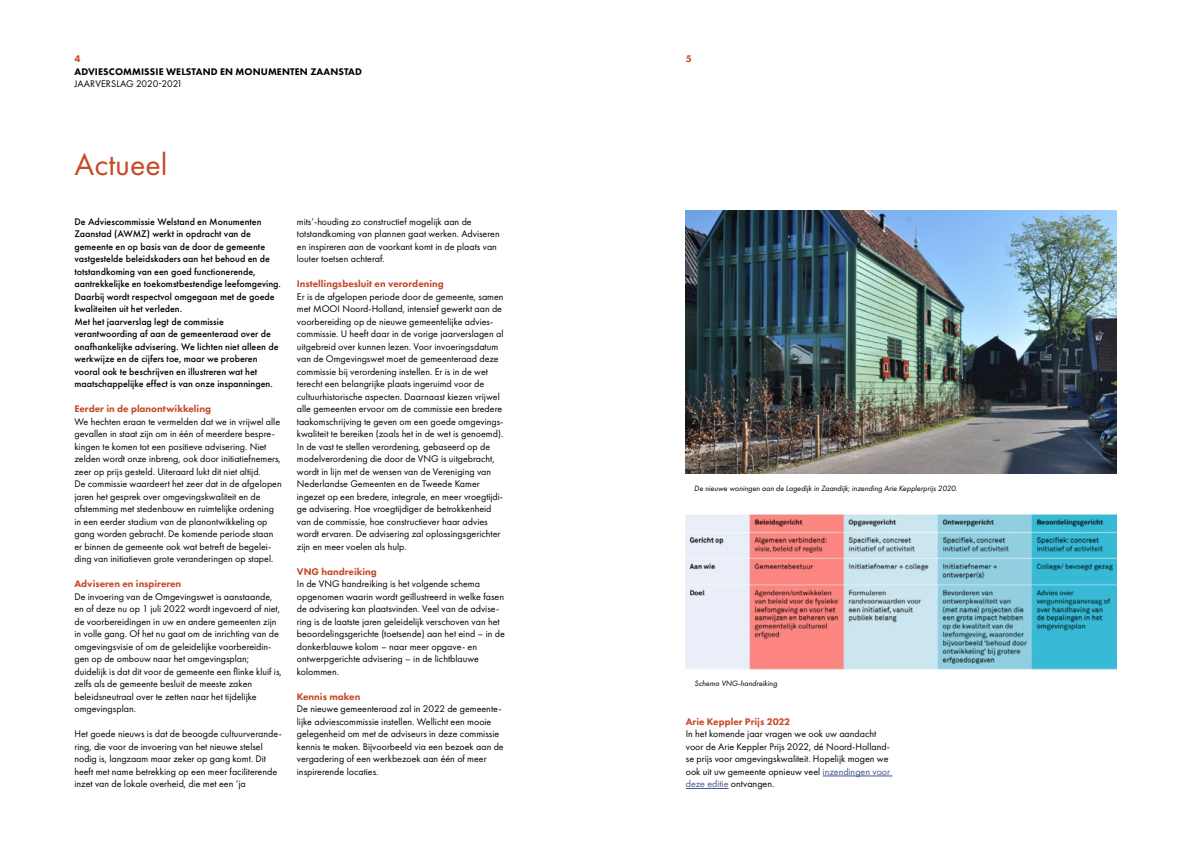
<style>
.page{position:relative;width:1191px;height:842px;background:#fff}
.page>*{position:absolute;margin:0;border:0;box-sizing:border-box;transform-origin:0 0}
.Hoofdstuk_jaarversla{font:32px "Futura PT";color:#c64927}
.MooiNH_Platte_tekst{font:10px/12.5px "Futura PT";color:#000}
.Subkop_zwart{font:500 10px/12.5px "Futura PT";color:#000}
.MooiNH_Tussenkop{font:800 10px "Futura PT";color:#c64927}
.t1{font:800 10px "Futura PT";letter-spacing:.01em;color:#000}
.Bijschrift{font:italic 8px "Futura PT";color:#000}
.s1{color:#465792}
</style>
<div class="page">
<hr style="left:822px;top:776px;width:70px;height:1px;background:#465792">
<hr style="left:686px;top:788px;width:42px;height:1px;background:#465792">
<img style="left:686px;top:514px;width:430px;height:155px">
<img style="left:686px;top:210px;width:430px;height:264px">
<p class="MooiNH_Tussenkop" style="left:74px;top:53px;width:7px">4</p>
<p class="MooiNH_Tussenkop" style="left:686px;top:53px;width:7px">5</p>
<p class="t1" style="left:74px;top:65px;width:289px">ADVIESCOMMISSIE WELSTAND EN MONUMENTEN ZAANSTAD</p>
<p class="MooiNH_Platte_tekst" style="left:74px;top:78px;width:110px">JAARVERSLAG 2020-2021</p>
<p class="Hoofdstuk_jaarversla" style="left:74px;top:145px;width:95px">Actueel</p>
<p class="Subkop_zwart" style="left:74px;top:215px;width:208px">De Adviescommissie Welstand en Monumenten Zaanstad (AWMZ) werkt in opdracht van de gemeente en op basis van de door de gemeente vastgestelde beleidskaders aan het behoud en de totstandkoming van een goed functionerende, aantrekkelijke en toekomstbestendige leefomgeving.<br>Daarbij wordt respectvol omgegaan met de goede kwaliteiten uit het verleden.</p>
<p class="Subkop_zwart" style="left:74px;top:315px;width:206px">Met het jaarverslag legt de commissie verantwoording af aan de gemeenteraad over de onafhankelijke advisering. We lichten niet alleen de werkwijze en de cijfers toe, maar we proberen vooral ook te beschrijven en illustreren wat het maatschappelijke effect is van onze inspanningen.</p>
<p class="MooiNH_Tussenkop" style="left:74px;top:403px;width:138px">Eerder in de planontwikkeling</p>
<p class="MooiNH_Platte_tekst" style="left:74px;top:415px;width:208px">We hechten eraan te vermelden dat we in vrijwel alle gevallen in staat zijn om in één of meerdere bespre&shy;kingen te komen tot een positieve advisering. Niet zelden wordt onze inbreng, ook door initiatiefnemers, zeer op prijs gesteld. Uiteraard lukt dit niet altijd.</p>
<p class="MooiNH_Platte_tekst" style="left:74px;top:478px;width:209px">De commissie waardeert het zeer dat in de afgelopen jaren het gesprek over omgevingskwaliteit en de afstemming met stedenbouw en ruimtelijke ordening in een eerder stadium van de planontwikkeling op gang worden gebracht. De komende periode staan er binnen de gemeente ook wat betreft de begelei&shy;ding van initiatieven grote veranderingen op stapel.</p>
<p class="MooiNH_Tussenkop" style="left:74px;top:578px;width:108px">Adviseren en inspireren</p>
<p class="MooiNH_Platte_tekst" style="left:74px;top:590px;width:209px">De invoering van de Omgevingswet is aanstaande, en of deze nu op 1 juli 2022 wordt ingevoerd of niet, de voorbereidingen in uw en andere gemeenten zijn in volle gang. Of het nu gaat om de inrichting van de omgevingsvisie of om de geleidelijke voorbereidin&shy;gen op de ombouw naar het omgevingsplan; duidelijk is dat dit voor de gemeente een flinke kluif is, zelfs als de gemeente besluit de meeste zaken beleidsneutraal over te zetten naar het tijdelijke omgevingsplan.</p>
<p class="MooiNH_Platte_tekst" style="left:74px;top:728px;width:209px">Het goede nieuws is dat de beoogde cultuurverande&shy;ring, die voor de invoering van het nieuwe stelsel nodig is, langzaam maar zeker op gang komt. Dit heeft met name betrekking op een meer faciliterende inzet van de lokale overheid, die met een ‘ja</p>
<p class="MooiNH_Platte_tekst" style="left:297px;top:215px;width:204px">mits’-houding zo constructief mogelijk aan de totstandkoming van plannen gaat werken. Adviseren en inspireren aan de voorkant komt in de plaats van louter toetsen achteraf.</p>
<p class="MooiNH_Tussenkop" style="left:297px;top:278px;width:148px">Instellingsbesluit en verordening</p>
<p class="MooiNH_Platte_tekst" style="left:297px;top:290px;width:208px">Er is de afgelopen periode door de gemeente, samen met MOOI Noord-Holland, intensief gewerkt aan de voorbereiding op de nieuwe gemeentelijke advies&shy;commissie. U heeft daar in de vorige jaarverslagen al uitgebreid over kunnen lezen. Voor invoeringsdatum van de Omgevingswet moet de gemeenteraad deze commissie bij verordening instellen. Er is in de wet terecht een belangrijke plaats ingeruimd voor de cultuurhistorische aspecten. Daarnaast kiezen vrijwel alle gemeenten ervoor om de commissie een bredere taakomschrijving te geven om een goede omgevings&shy;kwaliteit te bereiken (zoals het in de wet is genoemd).</p>
<p class="MooiNH_Platte_tekst" style="left:297px;top:440px;width:208px">In de vast te stellen verordening, gebaseerd op de modelverordening die door de VNG is uitgebracht, wordt in lijn met de wensen van de Vereniging van Nederlandse Gemeenten en de Tweede Kamer ingezet op een bredere, integrale, en meer vroegtijdi&shy;ge advisering. Hoe vroegtijdiger de betrokkenheid van de commissie, hoe constructiever haar advies wordt ervaren. De advisering zal oplossingsgerichter zijn en meer voelen als hulp.</p>
<p class="MooiNH_Tussenkop" style="left:297px;top:565px;width:81px">VNG handreiking</p>
<p class="MooiNH_Platte_tekst" style="left:297px;top:578px;width:210px">In de VNG handreiking is het volgende schema opgenomen waarin wordt geïllustreerd in welke fasen de advisering kan plaatsvinden. Veel van de advise&shy;ring is de laatste jaren geleidelijk verschoven van het beoordelingsgerichte (toetsende) aan het eind – in de donkerblauwe kolom – naar meer opgave- en ontwerpgerichte advisering – in de lichtblauwe kolommen.</p>
<p class="MooiNH_Tussenkop" style="left:297px;top:690px;width:65px">Kennis maken</p>
<p class="MooiNH_Platte_tekst" style="left:297px;top:703px;width:208px">De nieuwe gemeenteraad zal in 2022 de gemeente&shy;lijke adviescommissie instellen. Wellicht een mooie gelegenheid om met de adviseurs in deze commissie kennis te maken. Bijvoorbeeld via een bezoek aan de vergadering of een werkbezoek aan één of meer inspirerende locaties.</p>
<p class="Bijschrift" style="left:694px;top:483px;width:265px">De nieuwe woningen aan de Lagedijk in Zaandijk; inzending Arie Kepplerprijs 2020.</p>
<p class="Bijschrift" style="left:694px;top:678px;width:84px">Schema VNG-handreiking</p>
<p class="MooiNH_Tussenkop" style="left:686px;top:715px;width:106px">Arie Keppler Prijs 2022</p>
<p class="MooiNH_Platte_tekst" style="left:686px;top:728px;width:206px">In het komende jaar vragen we ook uw aandacht voor de Arie Keppler Prijs 2022, dé Noord-Holland&shy;se prijs voor omgevingskwaliteit. Hopelijk mogen we ook uit uw gemeente opnieuw veel <span class="s1">inzendingen voor deze editie</span> ontvangen.</p>
</div>
